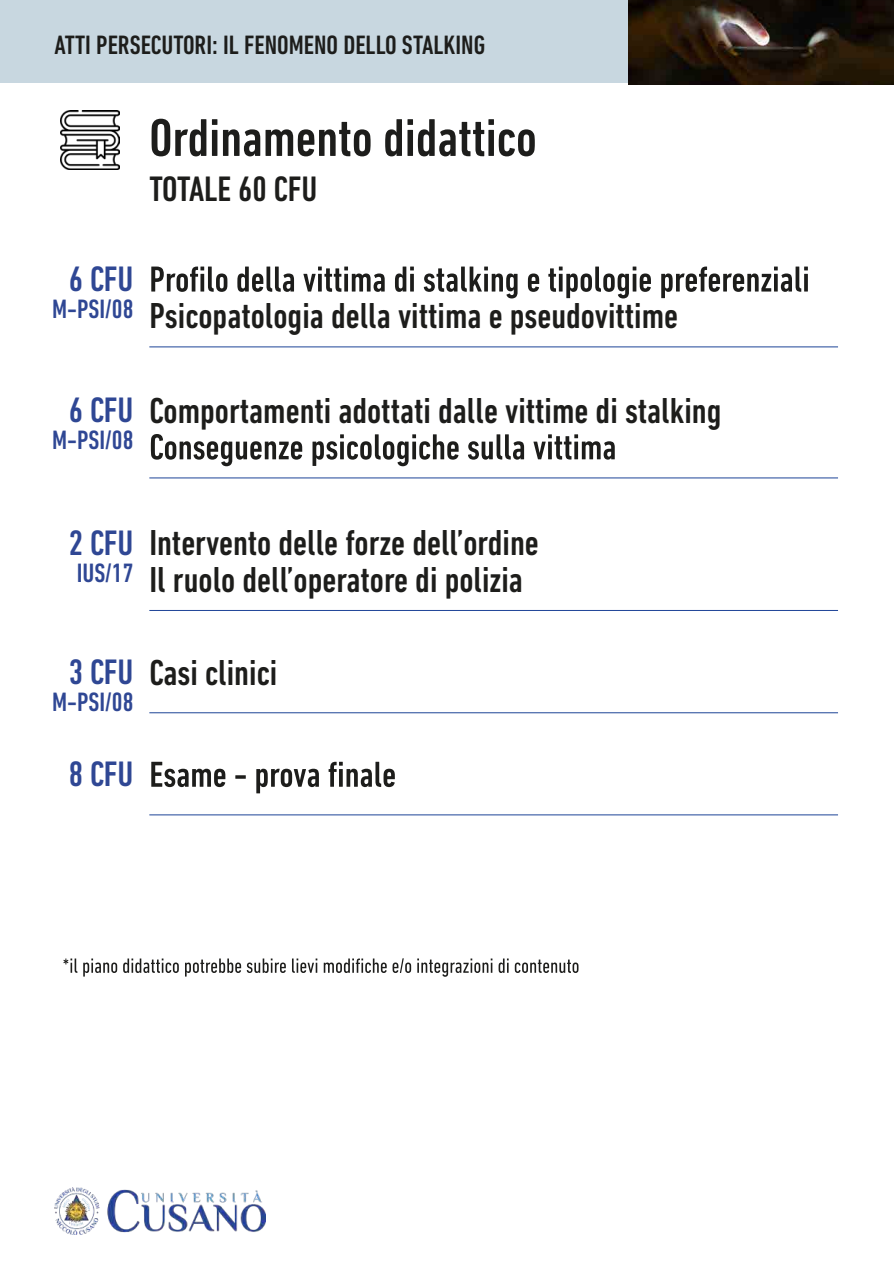
<style>
.page{position:relative;width:894px;height:1264px;background:#fff}
.page>*{position:absolute;margin:0;border:0;box-sizing:border-box;transform-origin:0 0}
.t1{font:500 condensed 54px "DIN Next LT Pro";color:#1d1d1b}
.t2{font:500 condensed 36.75px/36.8px "DIN Next LT Pro";color:#1d1d1b}
.t3{font:500 condensed 36px "DIN Next LT Pro";color:#1d1d1b}
.t4{font:500 condensed 36px "DIN Next LT Pro";color:#2f4794}
.t5{font:500 condensed 27px "DIN Next LT Pro";color:#1d1d1b}
.t6{font:500 condensed 27px "DIN Next LT Pro";color:#2f4794}
.s1{font-size:36px;color:#2f4794}
</style>
<div class="page">
<img style="left:54px;top:1187px;width:211px;height:47px">
<img style="left:60px;top:111px;width:59px;height:58px">
<svg style="left:151px;top:266px;width:656px;height:32px"></svg>
<hr style="left:149px;top:346px;width:688px;height:1px;background:#1d4497">
<div style="left:0;top:0;width:893px;height:83px;background:#c8d7e0"></div>
<svg style="left:151px;top:434px;width:463px;height:32px"></svg>
<hr style="left:149px;top:477px;width:688px;height:1px;background:#1d4497">
<hr style="left:149px;top:610px;width:688px;height:1px;background:#1d4497">
<hr style="left:149px;top:712px;width:688px;height:1px;background:#1d4497">
<svg style="left:151px;top:761px;width:244px;height:32px"></svg>
<hr style="left:149px;top:814px;width:688px;height:1px;background:#1d4497">
<svg style="left:63px;top:958px;width:515px;height:18px"></svg>
<img style="left:628px;top:0;width:265px;height:84px">
<p class="t5" style="left:54px;top:30px;width:432px">ATTI PERSECUTORI: IL FENOMENO DELLO STALKING</p>
<h1 class="t1" style="left:149px;top:107px;width:389px">Ordinamento didattico</h1>
<p class="t3" style="left:149px;top:168px;width:169px">TOTALE 60 CFU</p>
<p class="t4" style="left:69px;top:258px;width:66px">6 CFU</p>
<p class="t6" style="left:52px;top:293px;width:83px">M-PSI/08</p>
<p class="t2" style="left:149px;top:297px;width:530px">Psicopatologia della vittima e pseudovittime</p>
<p class="t2" style="left:69px;top:391px;width:654px"><span class="s1">6 CFU</span> Comportamenti adottati dalle vittime di stalking</p>
<p class="t6" style="left:52px;top:424px;width:83px">M-PSI/08</p>
<p class="t2" style="left:149px;top:524px;width:391px;text-indent:-81px"><span class="s1">2 CFU</span> Intervento delle forze dell’ordine<br>Il ruolo dell’operatore di polizia</p>
<p class="t6" style="left:77px;top:557px;width:58px">IUS/17</p>
<p class="t2" style="left:69px;top:653px;width:210px"><span class="s1">3 CFU</span> Casi clinici</p>
<p class="t6" style="left:52px;top:686px;width:83px">M-PSI/08</p>
<p class="t4" style="left:69px;top:753px;width:66px">8 CFU</p>
</div>
